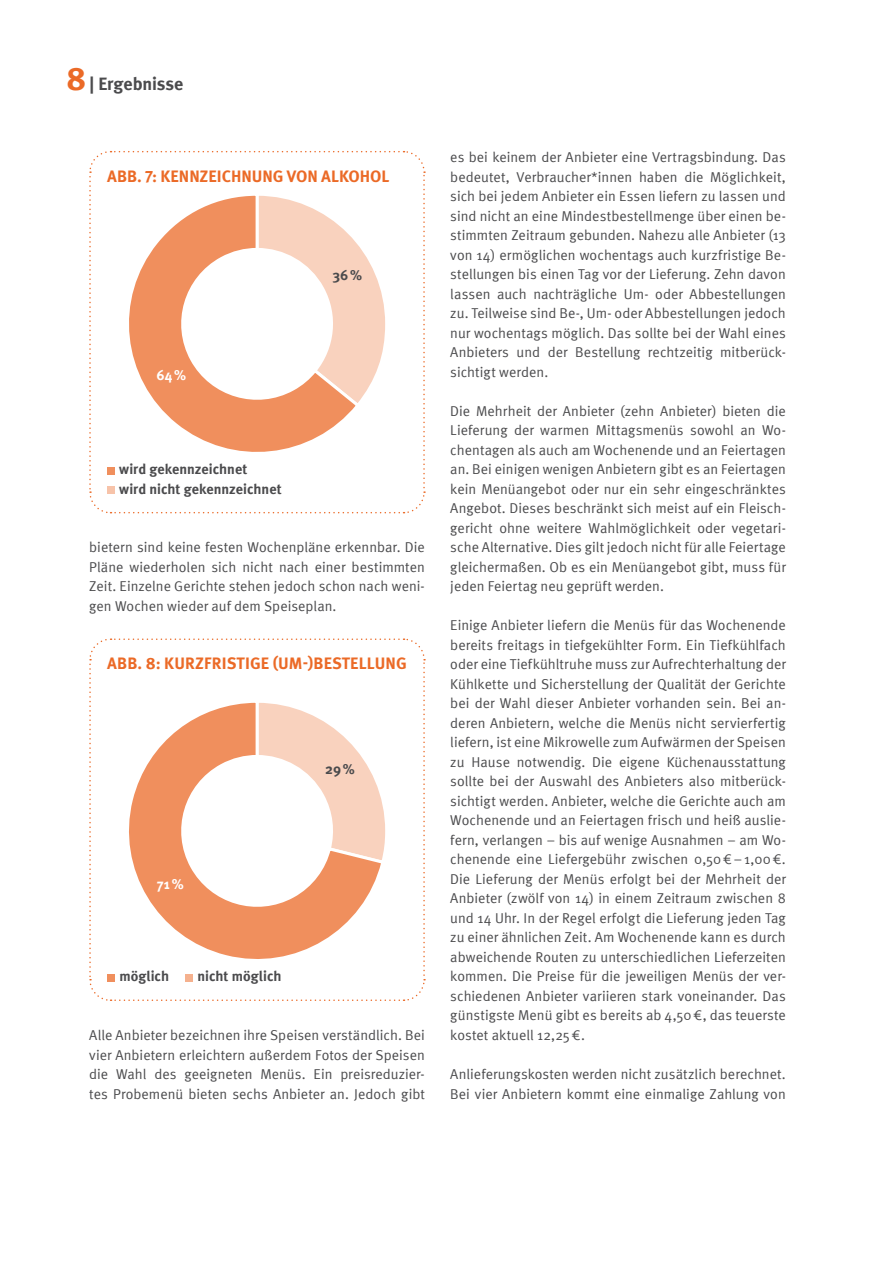
<style>
.page{position:relative;width:893px;height:1263px;background:#fff}
.page>*{position:absolute;margin:0;border:0;box-sizing:border-box;transform-origin:0 0}
.Ü3{font:700 18px "Meta";color:#4b4b4d}
.Ü2-Kasten{font:700 16.5px "Meta Pro";letter-spacing:.005em;color:#eb6a27}
.t1{font:14.25px/19.5px "Meta Normal";letter-spacing:.005em;color:#4b4b4d;text-align:justify}
.Kasten-Text{font:700 14.25px "Meta";color:#4b4b4d}
.Absatzformat_2{font:700 14.25px "Meta";color:#4b4b4d}
.Absatzformat_2-2{font:700 14.25px "Meta";color:#fff}
.s1{font-size:33px;color:#eb6a27}
</style>
<div class="page">
<svg style="left:89px;top:638px;width:337px;height:363px"></svg>
<div style="left:107px;top:974px;width:7px;height:7px;background:#f08f5d"></div>
<div style="left:185px;top:974px;width:7px;height:7px;background:#f5b18e"></div>
<svg style="left:89px;top:151px;width:337px;height:363px"></svg>
<svg style="left:107px;top:191px;width:255px;height:283px"></svg>
<div style="left:107px;top:467px;width:7px;height:7px;background:#f08f5d"></div>
<div style="left:107px;top:487px;width:7px;height:7px;background:#f7c3a9"></div>
<p class="Ü3" style="left:66px;top:73px;width:118px"><span class="s1">8</span> | Ergebnisse</p>
<p class="Ü2-Kasten" style="left:107px;top:163px;width:284px">ABB. 7: KENNZEICHNUNG VON ALKOHOL</p>
<p class="Absatzformat_2-2" style="left:156px;top:367px;width:31px">64%</p>
<p class="Kasten-Text" style="left:119px;top:461px;width:129px">wird gekennzeichnet</p>
<p class="Kasten-Text" style="left:119px;top:480px;width:164px">wird nicht gekennzeichnet</p>
<p class="Absatzformat_2" style="left:332px;top:267px;width:31px">36%</p>
<p class="t1" style="left:89px;top:538px;width:337px">bietern sind keine festen Wochenpläne erkennbar. Die Pläne wiederholen sich nicht nach einer bestimmten Zeit. Einzelne Gerichte stehen jedoch schon nach weni&shy;gen Wochen wieder auf dem Speiseplan.</p>
<p class="Ü2-Kasten" style="left:107px;top:651px;width:301px">ABB. 8: KURZFRISTIGE (UM-)BESTELLUNG</p>
<p class="Absatzformat_2-2" style="left:157px;top:876px;width:28px">71%</p>
<p class="Kasten-Text" style="left:119px;top:968px;width:51px">möglich</p>
<p class="Kasten-Text" style="left:197px;top:968px;width:86px">nicht möglich</p>
<p class="Absatzformat_2" style="left:325px;top:761px;width:31px">29%</p>
<p class="t1" style="left:89px;top:1025px;width:337px">Alle Anbieter bezeichnen ihre Speisen verständlich. Bei vier Anbietern erleichtern außerdem Fotos der Speisen die Wahl des geeigneten Menüs. Ein preisreduzier&shy;tes Probemenü bieten sechs Anbieter an. Jedoch gibt</p>
<p class="t1" style="left:450px;top:148px;width:337px">es bei keinem der Anbieter eine Vertragsbindung. Das bedeutet, Verbraucher*innen haben die Möglichkeit, sich bei jedem Anbieter ein Essen liefern zu lassen und sind nicht an eine Mindestbestellmenge über einen be&shy;stimmten Zeitraum gebunden. Nahezu alle Anbieter (13 von 14) ermöglichen wochentags auch kurzfristige Be&shy;stellungen bis einen Tag vor der Lieferung. Zehn davon lassen auch nachträgliche Um- oder Abbestellungen zu. Teilweise sind Be-, Um- oder Abbestellungen jedoch nur wochentags möglich. Das sollte bei der Wahl eines Anbieters und der Bestellung rechtzeitig mitberück&shy;sichtigt werden.</p>
<p class="t1" style="left:450px;top:401px;width:337px">Die Mehrheit der Anbieter (zehn Anbieter) bieten die Lieferung der warmen Mittagsmenüs sowohl an Wo&shy;chentagen als auch am Wochenende und an Feiertagen an. Bei einigen wenigen Anbietern gibt es an Feiertagen kein Menüangebot oder nur ein sehr eingeschränktes Angebot. Dieses beschränkt sich meist auf ein Fleisch&shy;gericht ohne weitere Wahlmöglichkeit oder vegetari&shy;sche Alternative. Dies gilt jedoch nicht für alle Feiertage gleichermaßen. Ob es ein Menüangebot gibt, muss für jeden Feiertag neu geprüft werden.</p>
<p class="t1" style="left:450px;top:616px;width:337px">Einige Anbieter liefern die Menüs für das Wochenende bereits freitags in tiefgekühlter Form. Ein Tiefkühlfach oder eine Tiefkühltruhe muss zur Aufrechterhaltung der Kühlkette und Sicherstellung der Qualität der Gerichte bei der Wahl dieser Anbieter vorhanden sein. Bei an&shy;deren Anbietern, welche die Menüs nicht servierfertig liefern, ist eine Mikrowelle zum Aufwärmen der Speisen zu Hause notwendig. Die eigene Küchenausstattung sollte bei der Auswahl des Anbieters also mitberück&shy;sichtigt werden. Anbieter, welche die Gerichte auch am Wochenende und an Feiertagen frisch und heiß auslie&shy;fern, verlangen – bis auf wenige Ausnahmen – am Wo&shy;chenende eine Liefergebühr zwischen 0,50€–1,00€.<br>Die Lieferung der Menüs erfolgt bei der Mehrheit der Anbieter (zwölf von 14) in einem Zeitraum zwischen 8 und 14 Uhr. In der Regel erfolgt die Lieferung jeden Tag zu einer ähnlichen Zeit. Am Wochenende kann es durch abweichende Routen zu unterschiedlichen Lieferzeiten kommen. Die Preise für die jeweiligen Menüs der ver&shy;schiedenen Anbieter variieren stark voneinander. Das günstigste Menü gibt es bereits ab 4,50€, das teuerste kostet aktuell 12,25€.</p>
<p class="t1" style="left:450px;top:1064px;width:337px">Anlieferungskosten werden nicht zusätzlich berechnet.<br>Bei vier Anbietern kommt eine einmalige Zahlung von</p>
</div>
